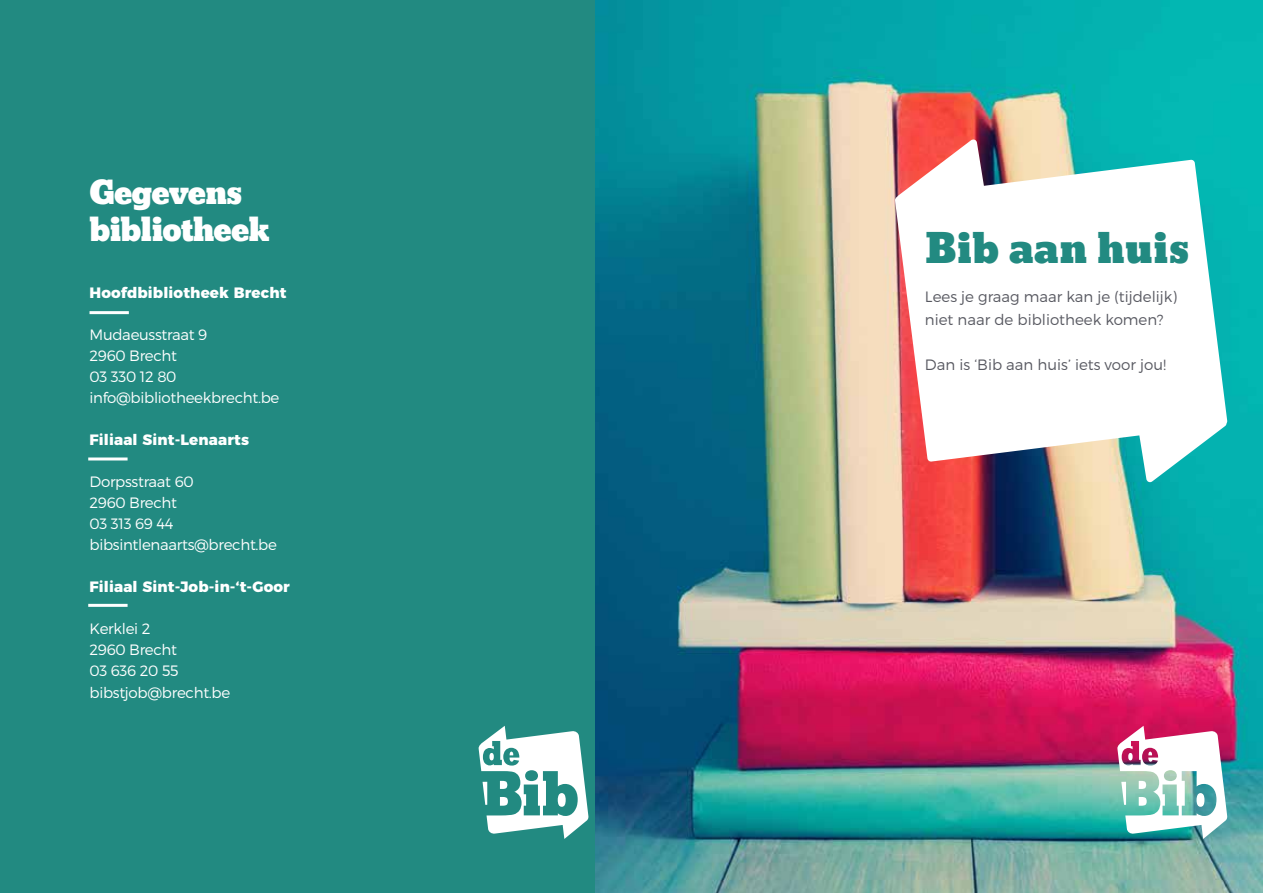
<style>
.page{position:relative;width:1263px;height:893px;background:#fff}
.page>*{position:absolute;margin:0;border:0;box-sizing:border-box;transform-origin:0 0}
.t1{font:39px "Bevan";letter-spacing:.005em;color:#228a81}
.t2{font:30.6px/37.5px "Bevan";letter-spacing:-.03em;color:#fff}
.t3{font:300 15px/21px "Montserrat";letter-spacing:-.02em;color:#fff}
.t4{font:300 15px/22.5px "Montserrat";color:#585961}
.t5{font:800 15px "Montserrat";letter-spacing:.01em;color:#fff}
</style>
<div class="page">
<div style="left:0;top:0;width:661px;height:893px;background:#228a81"></div>
<img style="left:595px;top:0;width:668px;height:893px">
<svg style="left:1117px;top:726px;width:110px;height:113px"></svg>
<svg style="left:895px;top:139px;width:332px;height:343px"></svg>
<hr style="left:90px;top:311px;width:39px;height:3px;background:#fff">
<hr style="left:88px;top:457px;width:40px;height:3px;background:#fff">
<hr style="left:88px;top:604px;width:40px;height:3px;background:#fff">
<svg style="left:478px;top:726px;width:111px;height:113px"></svg>
<h2 class="t2" style="left:90px;top:174px;width:182px">Gegevens bibliotheek</h2>
<p class="t5" style="left:90px;top:280px;width:199px">Hoofdbibliotheek Brecht</p>
<p class="t3" style="left:90px;top:324px;width:191px">Mudaeusstraat 9<br>2960 Brecht<br>03 330 12 80 info@bibliotheekbrecht.be</p>
<p class="t5" style="left:90px;top:427px;width:161px">Filiaal Sint-Lenaarts</p>
<p class="t3" style="left:90px;top:471px;width:189px">Dorpsstraat 60<br>2960 Brecht<br>03 313 69 44 bibsintlenaarts@brecht.be</p>
<p class="t5" style="left:90px;top:574px;width:202px">Filiaal Sint-Job-in-‘t-Goor</p>
<p class="t3" style="left:90px;top:618px;width:142px">Kerklei 2<br>2960 Brecht<br>03 636 20 55 bibstjob@brecht.be</p>
<h1 class="t1" style="left:925px;top:217px;width:266px">Bib aan huis</h1>
<p class="t4" style="left:925px;top:285px;width:254px">Lees je graag maar kan je (tijdelijk) niet naar de bibliotheek komen?</p>
<p class="t4" style="left:925px;top:353px;width:243px">Dan is ‘Bib aan huis’ iets voor jou!</p>
</div>
